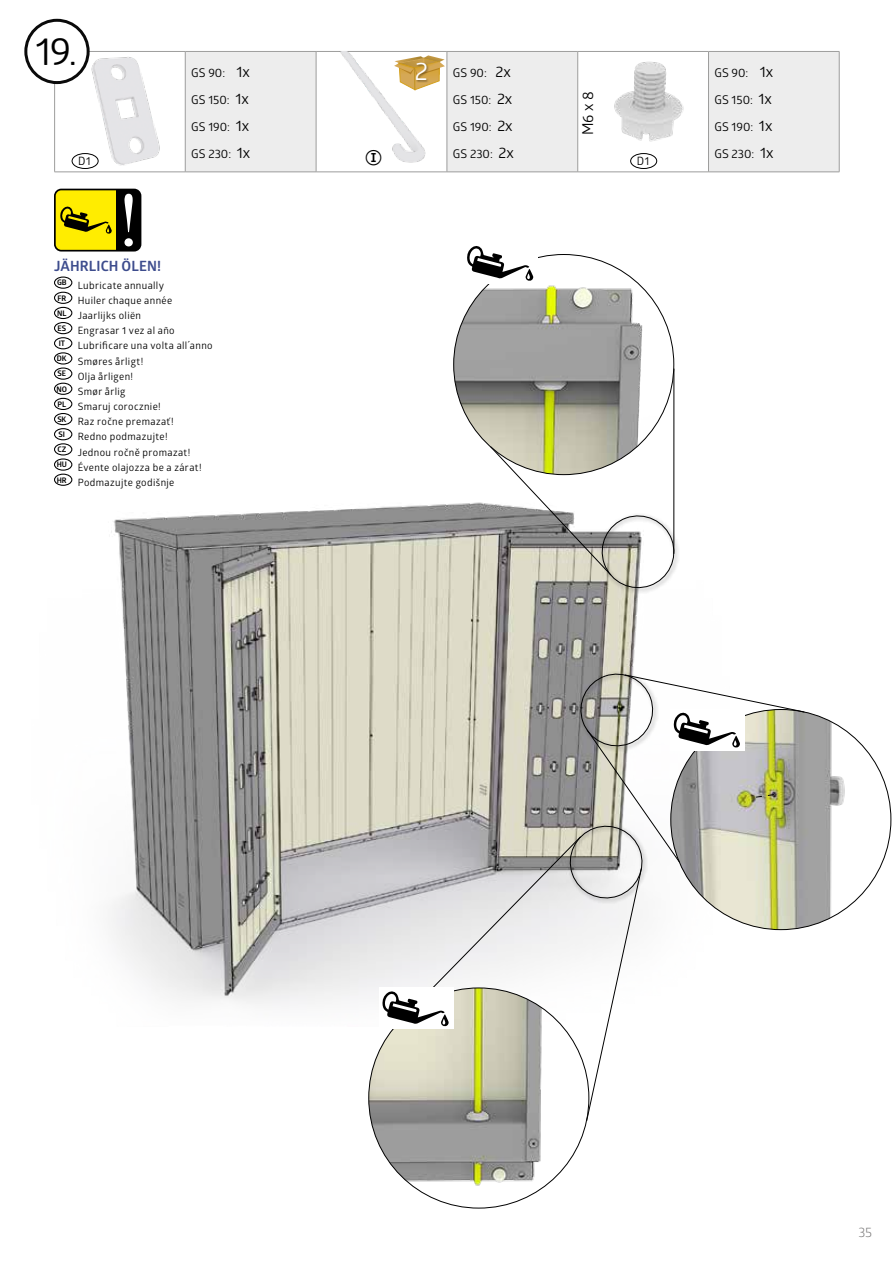
<style>
.page{position:relative;width:893px;height:1263px;background:#fff}
.page>*{position:absolute;margin:0;border:0;box-sizing:border-box;transform-origin:0 0}
.t1{font:39px "Glober";color:#000}
.t2{font:25.05px "Glober";color:#fff}
.t3{font:18px "Bundesbahn Pi 3";color:#000}
.t4{font:15px "Glober";color:#000}
.t5{font:700 14.1px "Glober";letter-spacing:.01em;color:#3d4c8d}
.t6{font:13.5px "Glober";color:#706f6f}
.t7{font:12px "Glober";color:#000}
.t8{font:11.4px "Glober";color:#000}
.t9{font:10.05px/15.1px "Glober";letter-spacing:.035em;color:#000}
.t10{font:700 7.65px "Glober";color:#000}
.s1{font-size:15px}
</style>
<div class="page">
<svg style="left:186px;top:52px;width:653px;height:120px;background:#eee"></svg>
<hr style="left:54px;top:51px;width:131px;height:1px;background:#9d9d9c">
<hr style="left:54px;top:52px;width:1px;height:120px;background:#9d9d9c">
<hr style="left:185px;top:51px;width:131px;height:1px;background:#9d9d9c">
<hr style="left:185px;top:52px;width:1px;height:120px;background:#9d9d9c">
<hr style="left:447px;top:51px;width:131px;height:1px;background:#9d9d9c">
<hr style="left:578px;top:51px;width:130px;height:1px;background:#9d9d9c">
<hr style="left:577px;top:52px;width:1px;height:120px;background:#9d9d9c">
<hr style="left:708px;top:51px;width:131px;height:1px;background:#9d9d9c">
<hr style="left:708px;top:52px;width:1px;height:120px;background:#9d9d9c">
<hr style="left:839px;top:52px;width:1px;height:120px;background:#9d9d9c">
<hr style="left:54px;top:172px;width:131px;height:1px;background:#9d9d9c">
<hr style="left:185px;top:172px;width:131px;height:1px;background:#9d9d9c">
<hr style="left:447px;top:172px;width:131px;height:1px;background:#9d9d9c">
<hr style="left:578px;top:172px;width:130px;height:1px;background:#9d9d9c">
<hr style="left:708px;top:172px;width:131px;height:1px;background:#9d9d9c">
<img style="left:54px;top:444px;width:620px;height:561px">
<img style="left:369px;top:988px;width:220px;height:220px;border-radius:110px">
<img style="left:454px;top:254px;width:220px;height:221px;border-radius:110px">
<img style="left:671px;top:709px;width:220px;height:221px;border-radius:110px">
<img style="left:285px;top:51px;width:167px;height:122px">
<img style="left:75px;top:41px;width:90px;height:132px">
<img style="left:596px;top:58px;width:96px;height:92px">
<div style="left:26px;top:20px;width:62px;height:63px;background:#fff;border-radius:50%"></div>
<div style="left:24px;top:19px;width:66px;height:65px;border:3px solid #0a0a0a;border-radius:50%"></div>
<div style="left:72px;top:153px;width:27px;height:16px;border:1px solid #000;border-radius:50%"></div>
<div style="left:630px;top:153px;width:27px;height:16px;border:1px solid #000;border-radius:50%"></div>
<div style="left:599px;top:513px;width:81px;height:81px;background:#000;opacity:.75"></div>
<svg style="left:490px;top:446px;width:188px;height:146px"></svg>
<hr style="left:674px;top:369px;width:1px;height:185px;background:#000">
<svg style="left:394px;top:55px;width:51px;height:35px"></svg>
<div style="left:416px;top:63px;width:14px;height:20px;background:#000;opacity:.4"></div>
<div style="left:464px;top:242px;width:74px;height:42px;background:#fff"></div>
<svg style="left:467px;top:246px;width:67px;height:35px"></svg>
<div style="left:379px;top:987px;width:74px;height:42px;background:#fff"></div>
<svg style="left:382px;top:670px;width:423px;height:451px"></svg>
<div style="left:54px;top:276px;width:18px;height:13px;border:1px solid #000;border-radius:50%"></div>
<div style="left:54px;top:292px;width:18px;height:12px;border:1px solid #000;border-radius:50%"></div>
<div style="left:54px;top:307px;width:18px;height:12px;border:1px solid #000;border-radius:50%"></div>
<div style="left:54px;top:322px;width:18px;height:12px;border:1px solid #000;border-radius:50%"></div>
<div style="left:54px;top:337px;width:18px;height:12px;border:1px solid #000;border-radius:50%"></div>
<div style="left:54px;top:352px;width:18px;height:13px;border:1px solid #000;border-radius:50%"></div>
<div style="left:54px;top:367px;width:18px;height:13px;border:1px solid #000;border-radius:50%"></div>
<div style="left:54px;top:383px;width:18px;height:12px;border:1px solid #000;border-radius:50%"></div>
<div style="left:54px;top:398px;width:18px;height:12px;border:1px solid #000;border-radius:50%"></div>
<div style="left:54px;top:413px;width:18px;height:12px;border:1px solid #000;border-radius:50%"></div>
<div style="left:54px;top:428px;width:18px;height:12px;border:1px solid #000;border-radius:50%"></div>
<div style="left:55px;top:444px;width:17px;height:11px;background:#fff;border-radius:50%"></div>
<div style="left:54px;top:443px;width:18px;height:12px;border:1px solid #000;border-radius:50%"></div>
<div style="left:55px;top:459px;width:17px;height:11px;background:#fff;border-radius:50%"></div>
<div style="left:54px;top:458px;width:18px;height:13px;border:1px solid #000;border-radius:50%"></div>
<div style="left:55px;top:474px;width:17px;height:11px;background:#fff;border-radius:50%"></div>
<div style="left:54px;top:474px;width:18px;height:12px;border:1px solid #000;border-radius:50%"></div>
<div style="left:55px;top:189px;width:86px;height:62px;background:#000;border-radius:6px"></div>
<div style="left:54px;top:189px;width:87px;height:63px;border:2px solid #000;border-radius:6px"></div>
<svg style="left:124px;top:194px;width:9px;height:52px"></svg>
<svg style="left:55px;top:189px;width:61px;height:62px;background:#d3c400"></svg>
<h1 class="t1" style="left:36px;top:24px;width:43px">19.</h1>
<h2 class="t2" style="left:415px;top:54px;width:15px">2</h2>
<p class="t7" style="left:453px;top:64px;width:59px">GS 90: <span class="s1">2x</span></p>
<p class="t7" style="left:453px;top:91px;width:61px">GS 150: <span class="s1">2x</span></p>
<p class="t7" style="left:453px;top:118px;width:61px">GS 190: <span class="s1">2x</span></p>
<p class="t7" style="left:453px;top:145px;width:62px">GS 230: <span class="s1">2x</span></p>
<p class="t7" style="left:191px;top:64px;width:60px">GS 90: <span class="s1">1x</span></p>
<p class="t7" style="left:191px;top:91px;width:59px">GS 150: <span class="s1">1x</span></p>
<p class="t7" style="left:191px;top:118px;width:59px">GS 190: <span class="s1">1x</span></p>
<p class="t7" style="left:191px;top:145px;width:61px">GS 230: <span class="s1">1x</span></p>
<h3 class="t4" style="left:577px;top:135px;width:45px;rotate:-90deg">M6 x 8</h3>
<p class="t8" style="left:78px;top:153px;width:14px">D1</p>
<h3 class="t3" style="left:365px;top:150px;width:17px">I</h3>
<p class="t8" style="left:637px;top:153px;width:14px">D1</p>
<h3 class="t5" style="left:54px;top:255px;width:109px">JÄHRLICH ÖLEN!</h3>
<p class="t9" style="left:57px;top:277px;width:119px"><sup>GB</sup> Lubricate annually<br><sup>FR</sup> Huiler chaque année<br><sup>NL</sup> Jaarlijks oliën<br><sup>ES</sup> Engrasar 1 vez al año</p>
<p class="t10" style="left:59px;top:338px;width:8px">IT</p>
<p class="t9" style="left:57px;top:338px;width:158px;text-indent:21px">Lubrificare una volta all´anno<br><sup>DK</sup> Smøres årligt!<br><sup>SE</sup> Olja årligen!<br><sup>NO</sup> Smør årlig<br><sup>PL</sup> Smaruj corocznie!<br><sup>SK</sup> Raz ročne premazať!</p>
<p class="t10" style="left:59px;top:429px;width:8px">SI</p>
<p class="t9" style="left:57px;top:429px;width:146px;text-indent:21px">Redno podmazujte!<br><sup>CZ</sup> Jednou ročně promazat!<br><sup>HU</sup> Évente olajozza be a zárat!<br><sup>HR</sup> Podmazujte godišnje</p>
<p class="t7" style="left:714px;top:64px;width:60px">GS 90: <span class="s1">1x</span></p>
<p class="t7" style="left:714px;top:91px;width:59px">GS 150: <span class="s1">1x</span></p>
<p class="t7" style="left:714px;top:118px;width:59px">GS 190: <span class="s1">1x</span></p>
<p class="t7" style="left:714px;top:145px;width:61px">GS 230: <span class="s1">1x</span></p>
<h3 class="t6" style="left:858px;top:1223px;width:15px">35</h3>
</div>
